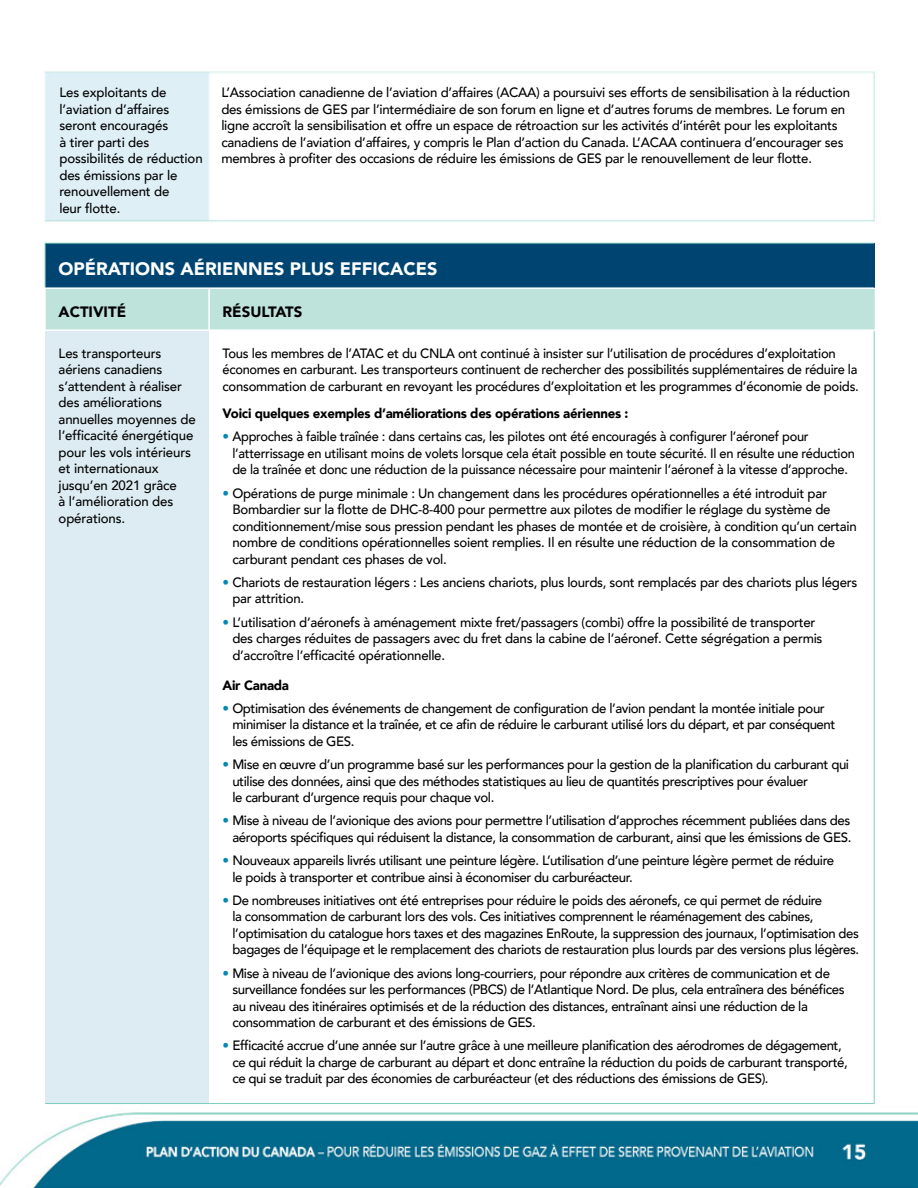
<style>
.page{position:relative;width:918px;height:1188px;background:#fff}
.page>*{position:absolute;margin:0;border:0;box-sizing:border-box;transform-origin:0 0}
.t1{font:900 18px "Avenir";color:#fff}
.t2{font:900 15px "Avenir";color:#000}
.t3{font:500 13.5px/16.5px "Avenir";letter-spacing:-.02em;color:#000}
.t4{font:500 13.5px/16.5px "Avenir";letter-spacing:-.02em;color:#000;scale:.95 1}
.t5{font:900 13.5px "Avenir";letter-spacing:-.02em;color:#000}
.s1{color:#008ab1}
</style>
<div class="page">
<img style="left:0;top:71px;width:918px;height:1117px">
<div style="left:45px;top:243px;width:829px;height:45px;background:#004572"></div>
<div style="left:46px;top:289px;width:828px;height:40px;background:#bee3db"></div>
<div style="left:45px;top:330px;width:164px;height:774px;background:#ddecf2"></div>
<hr style="left:45px;top:243px;width:164px;height:1px;background:#7cccbd">
<hr style="left:45px;top:243px;width:1px;height:44px;background:#7cccbd">
<hr style="left:209px;top:243px;width:665px;height:1px;background:#7cccbd">
<hr style="left:45px;top:1103px;width:164px;height:1px;background:#7cccbd">
<hr style="left:209px;top:1103px;width:665px;height:1px;background:#7cccbd">
<hr style="left:45px;top:289px;width:1px;height:40px;background:#fff">
<hr style="left:874px;top:243px;width:1px;height:44px;background:#004572">
<hr style="left:874px;top:289px;width:1px;height:40px;background:#bee3db">
<hr style="left:208px;top:289px;width:2px;height:40px;background:#fff">
<hr style="left:874px;top:331px;width:1px;height:772px;background:#7cccbd">
<hr style="left:45px;top:287px;width:164px;height:2px;background:#fff">
<hr style="left:209px;top:287px;width:665px;height:2px;background:#fff">
<hr style="left:45px;top:329px;width:164px;height:2px;background:#fff">
<hr style="left:209px;top:329px;width:665px;height:2px;background:#fff">
<h1 class="t3" style="left:59px;top:84px;width:145px">Les exploitants de l’aviation d’affaires seront encouragés<br>à tirer parti des possibilités de réduction des émissions par le renouvellement de<br>leur flotte.</h1>
<p class="t3" style="left:221px;top:84px;width:630px">L’Association canadienne de l’aviation d’affaires (ACAA) a poursuivi ses efforts de sensibilisation à la réduction des émissions de GES par l’intermédiaire de son forum en ligne et d’autres forums de membres. Le forum en ligne accroît la sensibilisation et offre un espace de rétroaction sur les activités d’intérêt pour les exploitants canadiens de l’aviation d’affaires, y compris le Plan d’action du Canada. L’ACAA continuera d’encourager ses membres à profiter des occasions de réduire les émissions de GES par le renouvellement de leur flotte.</p>
<p class="t1" style="left:59px;top:253px;width:381px">OPÉRATIONS AÉRIENNES PLUS EFFICACES</p>
<p class="t2" style="left:59px;top:299px;width:69px">ACTIVITÉ</p>
<p class="t2" style="left:223px;top:299px;width:81px">RÉSULTATS</p>
<p class="t3" style="left:59px;top:344px;width:139px">Les transporteurs aériens canadiens s’attendent à réaliser des améliorations annuelles moyennes de l’efficacité énergétique pour les vols intérieurs et internationaux jusqu’en 2021 grâce<br>à l’amélioration des opérations.</p>
<p class="t3" style="left:223px;top:344px;width:638px">Tous les membres de l’ATAC et du CNLA ont continué à insister sur l’utilisation de procédures d’exploitation économes en carburant. Les transporteurs continuent de rechercher des possibilités supplémentaires de réduire la consommation de carburant en revoyant les procédures d’exploitation et les programmes d’économie de poids.</p>
<p class="t5" style="left:223px;top:402px;width:407px">Voici quelques exemples d’améliorations des opérations aériennes :</p>
<p class="t4" style="left:232px;top:428px;width:657px;text-indent:-10px"><span class="s1">•</span> Approches à faible traînée : dans certains cas, les pilotes ont été encouragés à configurer l’aéronef pour l’atterrissage en utilisant moins de volets lorsque cela était possible en toute sécurité. Il en résulte une réduction de la traînée et donc une réduction de la puissance nécessaire pour maintenir l’aéronef à la vitesse d’approche.</p>
<p class="t3" style="left:232px;top:484px;width:626px;text-indent:-10px"><span class="s1">•</span> Opérations de purge minimale : Un changement dans les procédures opérationnelles a été introduit par Bombardier sur la flotte de DHC-8-400 pour permettre aux pilotes de modifier le réglage du système de conditionnement/mise sous pression pendant les phases de montée et de croisière, à condition qu’un certain nombre de conditions opérationnelles soient remplies. Il en résulte une réduction de la consommation de carburant pendant ces phases de vol.</p>
<p class="t3" style="left:232px;top:573px;width:626px;text-indent:-10px"><span class="s1">•</span> Chariots de restauration légers : Les anciens chariots, plus lourds, sont remplacés par des chariots plus légers par attrition.</p>
<p class="t3" style="left:232px;top:613px;width:592px;text-indent:-10px"><span class="s1">•</span> L’utilisation d’aéronefs à aménagement mixte fret/passagers (combi) offre la possibilité de transporter des charges réduites de passagers avec du fret dans la cabine de l’aéronef. Cette ségrégation a permis d’accroître l’efficacité opérationnelle.</p>
<p class="t5" style="left:223px;top:673px;width:68px">Air Canada</p>
<p class="t3" style="left:232px;top:699px;width:605px;text-indent:-10px"><span class="s1">•</span> Optimisation des événements de changement de configuration de l’avion pendant la montée initiale pour minimiser la distance et la traînée, et ce afin de réduire le carburant utilisé lors du départ, et par conséquent les émissions de GES.</p>
<p class="t3" style="left:232px;top:755px;width:618px;text-indent:-10px"><span class="s1">•</span> Mise en œuvre d’un programme basé sur les performances pour la gestion de la planification du carburant qui utilise des données, ainsi que des méthodes statistiques au lieu de quantités prescriptives pour évaluer<br>le carburant d’urgence requis pour chaque vol.</p>
<p class="t3" style="left:223px;top:812px;width:630px;text-align:right"><span class="s1">•</span> Mise à niveau de l’avionique des avions pour permettre l’utilisation d’approches récemment publiées dans des aéroports spécifiques qui réduisent la distance, la consommation de carburant, ainsi que les émissions de GES.</p>
<p class="t3" style="left:232px;top:851px;width:603px;text-indent:-10px"><span class="s1">•</span> Nouveaux appareils livrés utilisant une peinture légère. L’utilisation d’une peinture légère permet de réduire le poids à transporter et contribue ainsi à économiser du carburéacteur.</p>
<p class="t3" style="left:232px;top:891px;width:628px;text-indent:-10px"><span class="s1">•</span> De nombreuses initiatives ont été entreprises pour réduire le poids des aéronefs, ce qui permet de réduire<br>la consommation de carburant lors des vols. Ces initiatives comprennent le réaménagement des cabines, l’optimisation du catalogue hors taxes et des magazines EnRoute, la suppression des journaux, l’optimisation des bagages de l’équipage et le remplacement des chariots de restauration plus lourds par des versions plus légères.</p>
<p class="t3" style="left:232px;top:964px;width:614px;text-indent:-10px"><span class="s1">•</span> Mise à niveau de l’avionique des avions long-courriers, pour répondre aux critères de communication et de surveillance fondées sur les performances (PBCS) de l’Atlantique Nord. De plus, cela entraînera des bénéfices au niveau des itinéraires optimisés et de la réduction des distances, entraînant ainsi une réduction de la consommation de carburant et des émissions de GES.</p>
<p class="t3" style="left:232px;top:1037px;width:617px;text-indent:-10px"><span class="s1">•</span> Efficacité accrue d’une année sur l’autre grâce à une meilleure planification des aérodromes de dégagement, ce qui réduit la charge de carburant au départ et donc entraîne la réduction du poids de carburant transporté, ce qui se traduit par des économies de carburéacteur (et des réductions des émissions de GES).</p>
</div>
